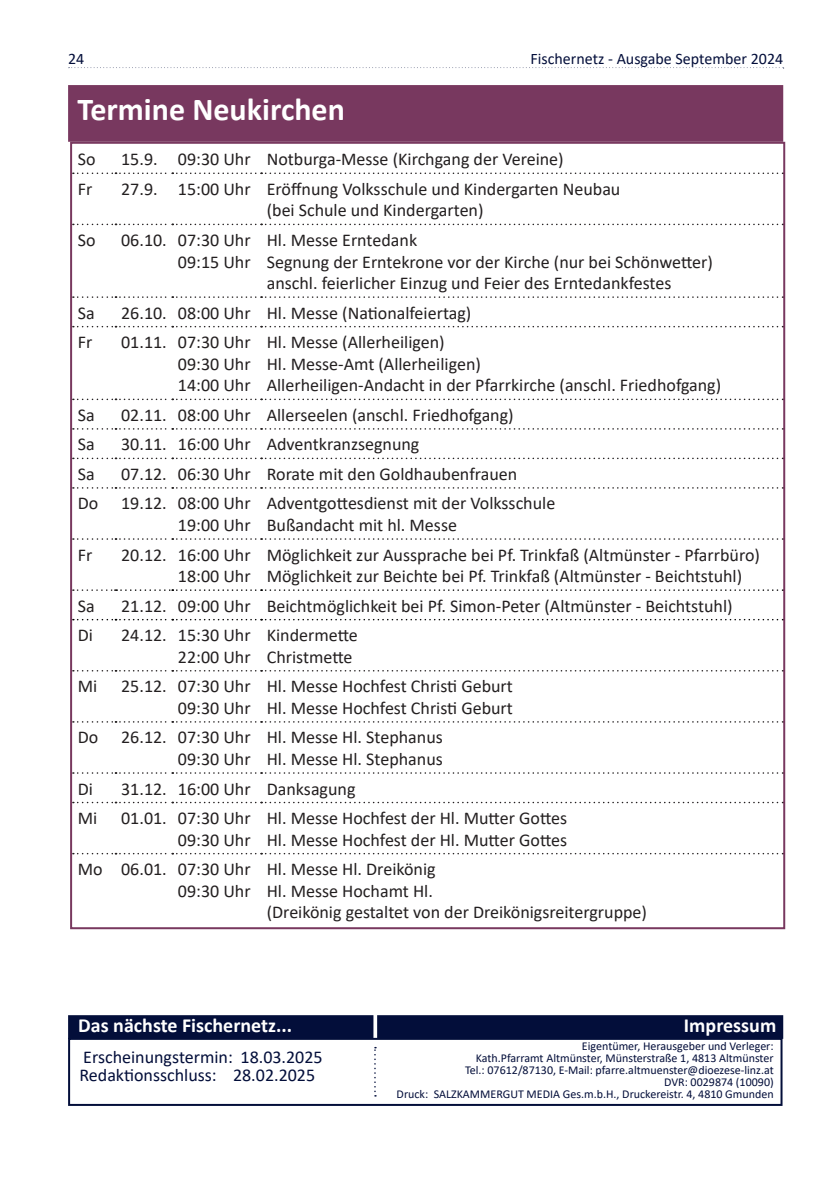
<style>
.page{position:relative;width:840px;height:1191px;background:#fff}
.page>*{position:absolute;margin:0;border:0;box-sizing:border-box;transform-origin:0 0}
.t1{font:700 32px "Calibri";color:#fff}
.t2{font:700 20px "Calibri";color:#fff}
.t3{font:18px "Calibri";color:#231f20}
.t4{font:18px/18px "Calibri";color:#030e3a}
.t5{font:16px "Calibri";color:#030e3a}
.t6{font:12px "Calibri";color:#030e3a}
.s1{font-size:10px;color:#030e3a}
</style>
<div class="page">
<div style="left:69px;top:86px;width:712px;height:55px;background:#78385f"></div>
<div style="left:68px;top:85px;width:714px;height:57px;border:2px solid #78385f"></div>
<svg style="left:73px;top:589px;width:706px;height:2px"></svg>
<svg style="left:73px;top:172px;width:706px;height:2px"></svg>
<svg style="left:73px;top:224px;width:706px;height:1px"></svg>
<svg style="left:73px;top:296px;width:706px;height:2px"></svg>
<svg style="left:73px;top:326px;width:706px;height:1px"></svg>
<svg style="left:73px;top:398px;width:706px;height:2px"></svg>
<svg style="left:73px;top:428px;width:706px;height:1px"></svg>
<svg style="left:73px;top:457px;width:706px;height:2px"></svg>
<svg style="left:73px;top:487px;width:706px;height:1px"></svg>
<svg style="left:73px;top:670px;width:706px;height:1px"></svg>
<svg style="left:73px;top:721px;width:706px;height:1px"></svg>
<svg style="left:73px;top:772px;width:706px;height:1px"></svg>
<svg style="left:73px;top:801px;width:706px;height:2px"></svg>
<svg style="left:73px;top:853px;width:706px;height:1px"></svg>
<svg style="left:73px;top:538px;width:706px;height:2px"></svg>
<svg style="left:73px;top:619px;width:706px;height:1px"></svg>
<div style="left:68px;top:1037px;width:714px;height:69px;border:2px solid #030e3a"></div>
<div style="left:69px;top:1016px;width:303px;height:21px;background:#030e3a"></div>
<div style="left:68px;top:1015px;width:305px;height:23px;border:2px solid #030e3a"></div>
<div style="left:378px;top:1016px;width:403px;height:21px;background:#030e3a"></div>
<div style="left:377px;top:1015px;width:405px;height:23px;border:2px solid #030e3a"></div>
<svg style="left:374px;top:1047px;width:2px;height:49px"></svg>
<p class="t5" style="left:68px;top:48px;width:18px">24</p>
<p class="t5" style="left:530px;top:48px;width:254px">Fischernetz - Ausgabe September 2024</p>
<p class="t1" style="left:77px;top:86px;width:269px">Termine Neukirchen</p>
<p class="t3" style="left:78px;top:147px;width:19px">So</p>
<p class="t3" style="left:121px;top:147px;width:38px">15.9.</p>
<p class="t3" style="left:178px;top:147px;width:74px">09:30 Uhr</p>
<p class="t3" style="left:266px;top:147px;width:298px">Notburga-Messe (Kirchgang der Vereine)</p>
<p class="t3" style="left:78px;top:176px;width:16px">Fr</p>
<p class="t3" style="left:121px;top:176px;width:38px">27.9.</p>
<p class="t3" style="left:178px;top:176px;width:74px">15:00 Uhr</p>
<p class="t3" style="left:266px;top:176px;width:355px">Eröffnung Volksschule und Kindergarten Neubau</p>
<p class="t3" style="left:266px;top:198px;width:218px">(bei Schule und Kindergarten)</p>
<p class="t3" style="left:78px;top:227px;width:19px">So</p>
<p class="t3" style="left:121px;top:227px;width:47px">06.10.</p>
<p class="t3" style="left:178px;top:227px;width:74px">07:30 Uhr</p>
<p class="t3" style="left:178px;top:249px;width:74px">09:15 Uhr</p>
<p class="t3" style="left:266px;top:227px;width:152px">Hl. Messe Erntedank</p>
<p class="t3" style="left:266px;top:249px;width:447px">Segnung der Erntekrone vor der Kirche (nur bei Schönwetter)</p>
<p class="t3" style="left:266px;top:271px;width:406px">anschl. feierlicher Einzug und Feier des Erntedankfestes</p>
<p class="t3" style="left:78px;top:300px;width:18px">Sa</p>
<p class="t3" style="left:121px;top:300px;width:47px">26.10.</p>
<p class="t3" style="left:178px;top:300px;width:74px">08:00 Uhr</p>
<p class="t3" style="left:266px;top:300px;width:206px">Hl. Messe (Nationalfeiertag)</p>
<p class="t3" style="left:78px;top:330px;width:16px">Fr</p>
<p class="t3" style="left:121px;top:330px;width:47px">01.11.</p>
<p class="t3" style="left:178px;top:330px;width:74px">07:30 Uhr</p>
<p class="t3" style="left:178px;top:351px;width:74px">09:30 Uhr</p>
<p class="t3" style="left:178px;top:373px;width:74px">14:00 Uhr</p>
<p class="t3" style="left:266px;top:330px;width:179px">Hl. Messe (Allerheiligen)</p>
<p class="t3" style="left:266px;top:351px;width:215px">Hl. Messe-Amt (Allerheiligen)</p>
<p class="t3" style="left:266px;top:373px;width:456px">Allerheiligen-Andacht in der Pfarrkirche (anschl. Friedhofgang)</p>
<p class="t3" style="left:78px;top:402px;width:18px">Sa</p>
<p class="t3" style="left:121px;top:402px;width:47px">02.11.</p>
<p class="t3" style="left:178px;top:402px;width:74px">08:00 Uhr</p>
<p class="t3" style="left:266px;top:402px;width:248px">Allerseelen (anschl. Friedhofgang)</p>
<p class="t3" style="left:78px;top:432px;width:18px">Sa</p>
<p class="t3" style="left:121px;top:432px;width:47px">30.11.</p>
<p class="t3" style="left:178px;top:432px;width:74px">16:00 Uhr</p>
<p class="t3" style="left:266px;top:432px;width:154px">Adventkranzsegnung</p>
<p class="t3" style="left:78px;top:461px;width:18px">Sa</p>
<p class="t3" style="left:121px;top:461px;width:47px">07.12.</p>
<p class="t3" style="left:178px;top:461px;width:74px">06:30 Uhr</p>
<p class="t3" style="left:266px;top:461px;width:252px">Rorate mit den Goldhaubenfrauen</p>
<p class="t3" style="left:78px;top:491px;width:22px">Do</p>
<p class="t3" style="left:121px;top:491px;width:47px">19.12.</p>
<p class="t3" style="left:178px;top:491px;width:74px">08:00 Uhr</p>
<p class="t3" style="left:178px;top:512px;width:74px">19:00 Uhr</p>
<p class="t3" style="left:266px;top:491px;width:290px">Adventgottesdienst mit der Volksschule</p>
<p class="t3" style="left:266px;top:512px;width:192px">Bußandacht mit hl. Messe</p>
<p class="t3" style="left:78px;top:542px;width:16px">Fr</p>
<p class="t3" style="left:121px;top:542px;width:47px">20.12.</p>
<p class="t3" style="left:178px;top:542px;width:74px">16:00 Uhr</p>
<p class="t3" style="left:178px;top:563px;width:74px">18:00 Uhr</p>
<p class="t3" style="left:266px;top:542px;width:494px">Möglichkeit zur Aussprache bei Pf. Trinkfaß (Altmünster - Pfarrbüro)</p>
<p class="t3" style="left:266px;top:563px;width:476px">Möglichkeit zur Beichte bei Pf. Trinkfaß (Altmünster - Beichtstuhl)</p>
<p class="t3" style="left:78px;top:593px;width:18px">Sa</p>
<p class="t3" style="left:121px;top:593px;width:47px">21.12.</p>
<p class="t3" style="left:178px;top:593px;width:74px">09:00 Uhr</p>
<p class="t3" style="left:266px;top:593px;width:467px">Beichtmöglichkeit bei Pf. Simon-Peter (Altmünster - Beichtstuhl)</p>
<p class="t3" style="left:78px;top:622px;width:17px">Di</p>
<p class="t3" style="left:121px;top:622px;width:47px">24.12.</p>
<p class="t3" style="left:178px;top:622px;width:74px">15:30 Uhr</p>
<p class="t3" style="left:178px;top:644px;width:74px">22:00 Uhr</p>
<p class="t3" style="left:266px;top:622px;width:93px">Kindermette</p>
<p class="t3" style="left:266px;top:644px;width:87px">Christmette</p>
<p class="t3" style="left:78px;top:674px;width:21px">Mi</p>
<p class="t3" style="left:121px;top:674px;width:47px">25.12.</p>
<p class="t3" style="left:178px;top:674px;width:74px">07:30 Uhr</p>
<p class="t3" style="left:178px;top:695px;width:74px">09:30 Uhr</p>
<p class="t3" style="left:78px;top:725px;width:22px">Do</p>
<p class="t3" style="left:121px;top:725px;width:47px">26.12.</p>
<p class="t3" style="left:178px;top:725px;width:74px">07:30 Uhr</p>
<p class="t3" style="left:178px;top:746px;width:74px">09:30 Uhr</p>
<p class="t3" style="left:266px;top:674px;width:247px">Hl. Messe Hochfest Christi Geburt</p>
<p class="t3" style="left:266px;top:695px;width:247px">Hl. Messe Hochfest Christi Geburt</p>
<p class="t3" style="left:266px;top:725px;width:177px">Hl. Messe Hl. Stephanus</p>
<p class="t3" style="left:266px;top:746px;width:177px">Hl. Messe Hl. Stephanus</p>
<p class="t3" style="left:78px;top:776px;width:17px">Di</p>
<p class="t3" style="left:121px;top:776px;width:47px">31.12.</p>
<p class="t3" style="left:178px;top:776px;width:74px">16:00 Uhr</p>
<p class="t3" style="left:266px;top:776px;width:90px">Danksagung</p>
<p class="t3" style="left:78px;top:805px;width:21px">Mi</p>
<p class="t3" style="left:121px;top:805px;width:47px">01.01.</p>
<p class="t3" style="left:178px;top:805px;width:74px">07:30 Uhr</p>
<p class="t3" style="left:178px;top:827px;width:74px">09:30 Uhr</p>
<p class="t3" style="left:266px;top:805px;width:302px">Hl. Messe Hochfest der Hl. Mutter Gottes</p>
<p class="t3" style="left:266px;top:827px;width:302px">Hl. Messe Hochfest der Hl. Mutter Gottes</p>
<p class="t3" style="left:78px;top:856px;width:26px">Mo</p>
<p class="t3" style="left:121px;top:856px;width:47px">06.01.</p>
<p class="t3" style="left:178px;top:856px;width:74px">07:30 Uhr</p>
<p class="t3" style="left:178px;top:878px;width:74px">09:30 Uhr</p>
<p class="t3" style="left:266px;top:856px;width:170px">Hl. Messe Hl. Dreikönig</p>
<p class="t3" style="left:266px;top:878px;width:167px">Hl. Messe Hochamt Hl.</p>
<p class="t3" style="left:266px;top:900px;width:381px">(Dreikönig gestaltet von der Dreikönigsreitergruppe)</p>
<p class="t2" style="left:78px;top:1011px;width:215px">Das nächste Fischernetz...</p>
<p class="t2" style="left:683px;top:1011px;width:99px">Impressum<span class="s1">ii</span></p>
<p class="t4" style="left:79px;top:1047px;width:244px">Erscheinungstermin: 18.03.2025<br>Redaktionsschluss: 28.02.2025</p>
<p class="t6" style="left:581px;top:1037px;width:193px">Eigentümer, Herausgeber und Verleger:</p>
<p class="t6" style="left:475px;top:1049px;width:299px">Kath.Pfarramt Altmünster, Münsterstraße 1, 4813 Altmünster</p>
<p class="t6" style="left:465px;top:1061px;width:310px">Tel.: 07612/87130, E-Mail: pfarre.altmuenster@dioezese-linz.at</p>
<p class="t6" style="left:663px;top:1073px;width:111px">DVR: 0029874 (10090)</p>
<p class="t6" style="left:396px;top:1086px;width:378px">Druck: SALZKAMMERGUT MEDIA Ges.m.b.H., Druckereistr. 4, 4810 Gmunden</p>
</div>
